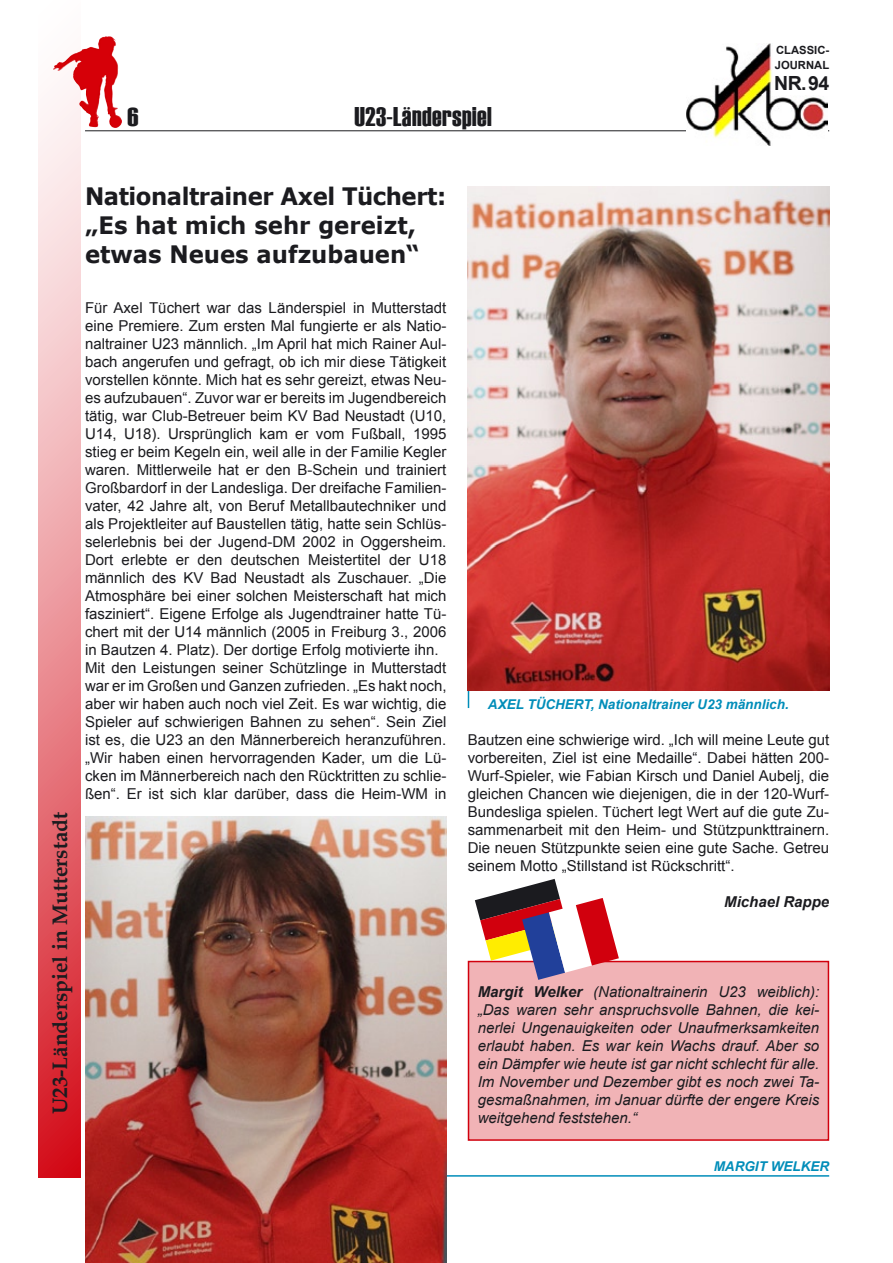
<style>
.page{position:relative;width:893px;height:1263px;background:#fff}
.page>*{position:absolute;margin:0;border:0;box-sizing:border-box;transform-origin:0 0}
.t1{font:27px "Haettenschweiler";letter-spacing:.015em;color:#1b1b1f}
.t2{font:26.4px "Haettenschweiler";color:#1b1b1f;scale:1.11 1}
.t3{font:700 24px/28.8px "Verdana";color:#1b1b1f;scale:.95 1}
.t4{font:700 21px "Book Antiqua";color:#1b1b1f}
.t5{font:700 19.5px "Arial";color:#1b1b1f}
.t6{font:15px/18px "Arial";color:#1b1b1f}
.t7{font:italic 15px/18px "Arial";color:#1b1b1f;text-align:justify}
.t8{font:italic 700 15px "Arial";color:#1b1b1f}
.t9{font:italic 700 13.5px "Arial";color:#008db9}
.t10{font:700 11.25px/15px "Arial";color:#1b1b1f}
.s1{font-weight:700}
</style>
<div class="page">
<hr style="left:468px;top:582px;width:1px;height:126px;background:#008db9">
<hr style="left:423px;top:1175px;width:406px;height:2px;background:#008db9">
<hr style="left:85px;top:130px;width:744px;height:1px;background:#1b1b1f">
<img style="left:687px;top:43px;width:141px;height:102px">
<svg style="left:38px;top:56px;width:43px;height:1122px;background:#ea8e93"></svg>
<img style="left:70px;top:37px;width:34px;height:19px">
<img style="left:468px;top:187px;width:361px;height:504px">
<img style="left:85px;top:817px;width:361px;height:446px">
<div style="left:468px;top:961px;width:360px;height:179px;background:#f1b3b6"></div>
<div style="left:468px;top:961px;width:361px;height:180px;border:2px solid #d1000d"></div>
<svg style="left:475px;top:879px;width:144px;height:101px"></svg>
<h2 class="t2" style="left:127px;top:99px;width:11px">6</h2>
<h1 class="t1" style="left:354px;top:98px;width:139px">U23-Länderspiel</h1>
<p class="t10" style="left:775px;top:43px;width:56px">CLASSIC-<br>JOURNAL</p>
<h3 class="t5" style="left:774px;top:70px;width:57px">NR. 94</h3>
<h3 class="t4" style="left:46px;top:1114px;width:304px;rotate:-90deg">U23-Länderspiel in Mutterstadt</h3>
<h3 class="t3" style="left:85px;top:181px;width:382px">Nationaltrainer Axel Tüchert: „Es hat mich sehr gereizt, etwas Neues aufzubauen“</h3>
<p class="t6" style="left:85px;top:298px;width:363px">Für Axel Tüchert war das Länderspiel in Mutterstadt eine Premiere. Zum ersten Mal fungierte er als Natio&shy;naltrainer U23 männlich. „Im April hat mich Rainer Aul&shy;bach angerufen und gefragt, ob ich mir diese Tätigkeit vorstellen könnte. Mich hat es sehr gereizt, etwas Neu&shy;es aufzubauen“. Zuvor war er bereits im Jugendbereich tätig, war Club-Betreuer beim KV Bad Neustadt (U10, U14, U18). Ursprünglich kam er vom Fußball, 1995 stieg er beim Kegeln ein, weil alle in der Familie Kegler waren. Mittlerweile hat er den B-Schein und trainiert Großbardorf in der Landesliga. Der dreifache Familien&shy;vater, 42 Jahre alt, von Beruf Metallbautechniker und als Projektleiter auf Baustellen tätig, hatte sein Schlüs&shy;selerlebnis bei der Jugend-DM 2002 in Oggersheim.<br>Dort erlebte er den deutschen Meistertitel der U18 männlich des KV Bad Neustadt als Zuschauer. „Die Atmosphäre bei einer solchen Meisterschaft hat mich fasziniert“. Eigene Erfolge als Jugendtrainer hatte Tü&shy;chert mit der U14 männlich (2005 in Freiburg 3., 2006 in Bautzen 4. Platz). Der dortige Erfolg motivierte ihn.<br>Mit den Leistungen seiner Schützlinge in Mutterstadt war er im Großen und Ganzen zufrieden. „Es hakt noch, aber wir haben auch noch viel Zeit. Es war wichtig, die Spieler auf schwierigen Bahnen zu sehen“. Sein Ziel ist es, die U23 an den Männerbereich heranzuführen. „Wir haben einen hervorragenden Kader, um die Lü&shy;cken im Männerbereich nach den Rücktritten zu schlie&shy;ßen“. Er ist sich klar darüber, dass die Heim-WM in</p>
<p class="t9" style="left:488px;top:695px;width:302px">AXEL TÜCHERT, Nationaltrainer U23 männlich.</p>
<p class="t6" style="left:468px;top:730px;width:363px;text-align:justify">Bautzen eine schwierige wird. „Ich will meine Leute gut vorbereiten, Ziel ist eine Medaille“. Dabei hätten 200- Wurf-Spieler, wie Fabian Kirsch und Daniel Aubelj, die gleichen Chancen wie diejenigen, die in der 120-Wurf-Bundesliga spielen. Tüchert legt Wert auf die gute Zu&shy;sammenarbeit mit den Heim- und Stützpunkttrainern.<br>Die neuen Stützpunkte seien eine gute Sache. Getreu seinem Motto „Stillstand ist Rückschritt“.</p>
<p class="t8" style="left:724px;top:892px;width:107px">Michael Rappe</p>
<p class="t7" style="left:478px;top:982px;width:343px"><span class="s1">Margit Welker</span> (Nationaltrainerin U23 weiblich): „Das waren sehr anspruchsvolle Bahnen, die kei&shy;nerlei Ungenauigkeiten oder Unaufmerksamkeiten erlaubt haben. Es war kein Wachs drauf. Aber so ein Dämpfer wie heute ist gar nicht schlecht für alle.<br>Im November und Dezember gibt es noch zwei Ta&shy;gesmaßnahmen, im Januar dürfte der engere Kreis weitgehend feststehen.“</p>
<p class="t9" style="left:714px;top:1157px;width:117px">MARGIT WELKER</p>
</div>
